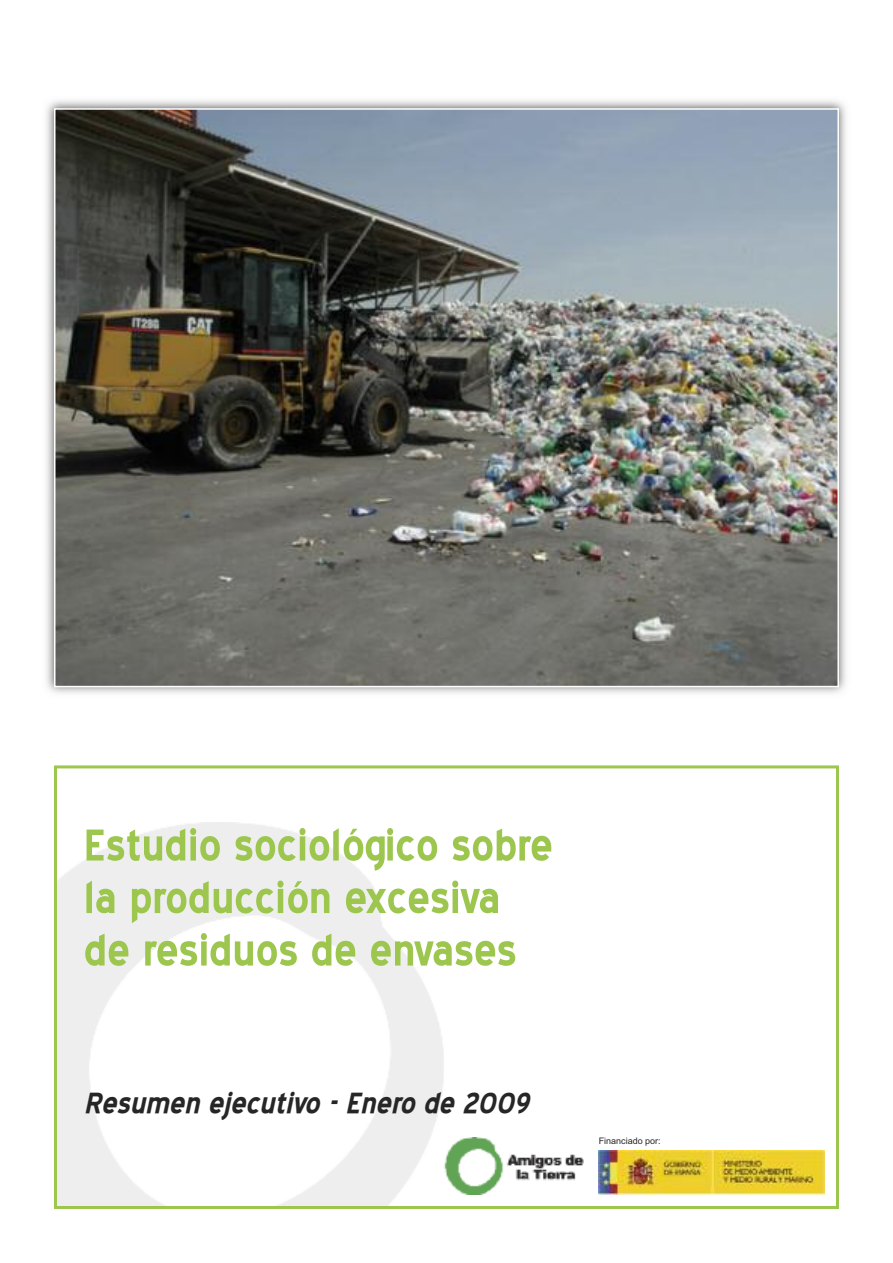
<style>
.page{position:relative;width:893px;height:1263px;background:#fff}
.page>*{position:absolute;margin:0;border:0;box-sizing:border-box;transform-origin:0 0}
.t1{font:700 54px/52.5px "Blue Highway";color:#9dc64e}
.t2{font:italic 700 36px "Blue Highway";color:#272627}
.t3{font:9px "Arial";color:#272627}
</style>
<div class="page">
<div style="left:54px;top:765px;width:785px;height:444px;border:3px solid #9dc64e"></div>
<img style="left:443px;top:1137px;width:141px;height:58px">
<img style="left:599px;top:1151px;width:226px;height:44px">
<img style="left:46px;top:100px;width:800px;height:594px">
<img style="left:57px;top:111px;width:779px;height:573px">
<p class="t1" style="left:84px;top:819px;width:470px">Estudio sociológico sobre la producción excesiva de residuos de envases</p>
<p class="t2" style="left:84px;top:1087px;width:453px">Resumen ejecutivo - Enero de 2009</p>
<p class="t3" style="left:599px;top:1135px;width:64px">Financiado por:</p>
</div>
